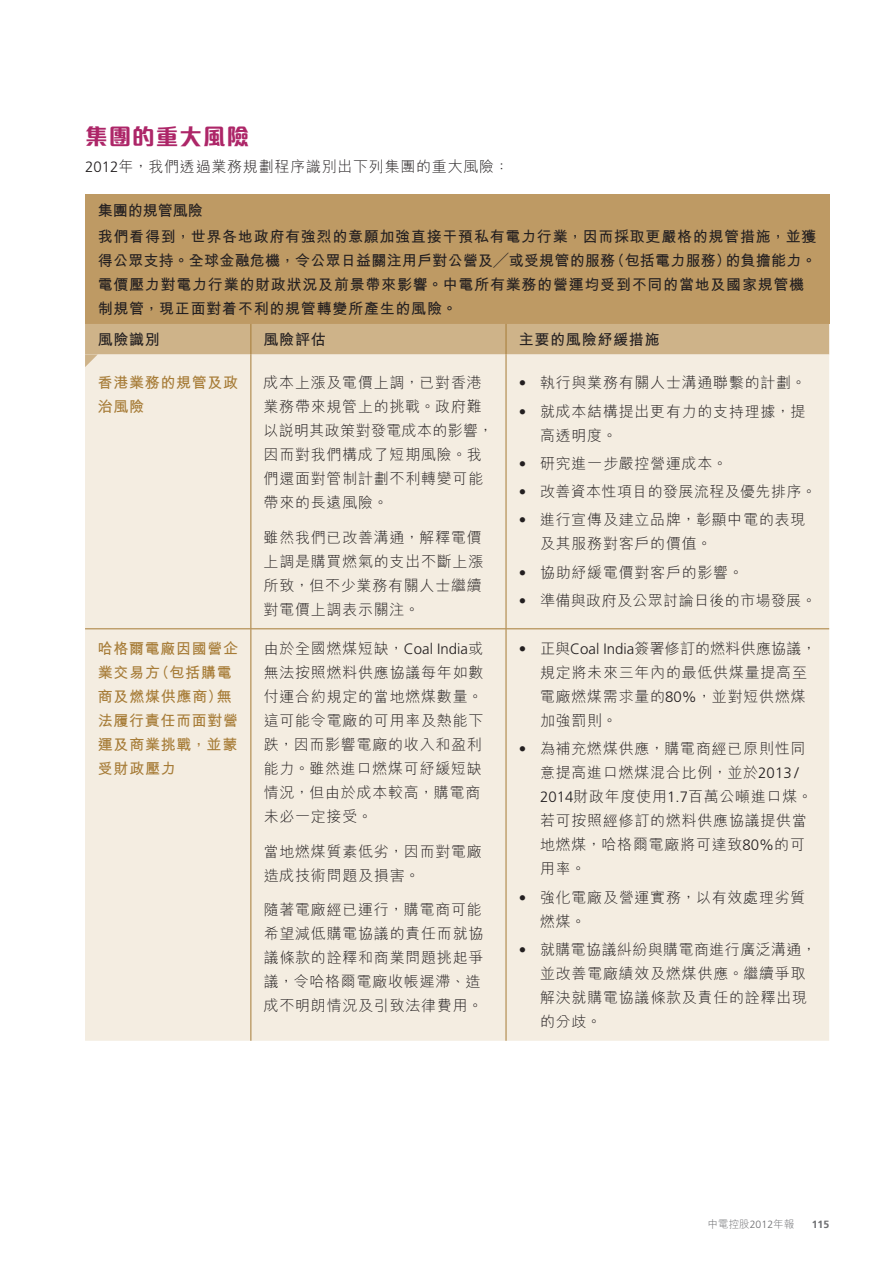
<style>
.page{position:relative;width:893px;height:1263px;background:#fff}
.page>*{position:absolute;margin:0;border:0;box-sizing:border-box;transform-origin:0 0}
.t1{font:800 22.5px "M Elle HK";letter-spacing:.05em;color:#ad2668}
.t2{font:300 15px/24px "M Hei HK";letter-spacing:.05em;color:#231f20}
.t3{font:700 15px/24px "M Hei HK";letter-spacing:.05em;color:#231f20}
.t4{font:700 15px/24px "M Hei HK";letter-spacing:.045em;color:#a67b36}
.t5{font:300 15px "M Hei HK";letter-spacing:.025em;color:#231f20}
.t6{font:300 10.5px "M Hei HK";color:#6c6d70}
.t7{font:700 10.5px "Frutiger LT Std";color:#6c6d70}
.s1{font-family:"Frutiger LT Std"}
</style>
<div class="page">
<div style="left:85px;top:195px;width:744px;height:129px;background:#be9a64"></div>
<div style="left:85px;top:367px;width:744px;height:674px;background:#f4ede1"></div>
<hr style="left:250px;top:355px;width:1px;height:273px;background:#a67b36">
<hr style="left:506px;top:355px;width:1px;height:273px;background:#a67b36">
<hr style="left:85px;top:628px;width:166px;height:1px;background:#a67b36">
<hr style="left:251px;top:628px;width:255px;height:1px;background:#a67b36">
<hr style="left:250px;top:629px;width:1px;height:412px;background:#a67b36">
<hr style="left:506px;top:628px;width:323px;height:1px;background:#a67b36">
<hr style="left:506px;top:629px;width:1px;height:412px;background:#a67b36">
<svg style="left:85px;top:324px;width:744px;height:43px;background:#d9c3a2"></svg>
<h1 class="t1" style="left:85px;top:120px;width:166px">集團的重大風險</h1>
<p class="t2" style="left:85px;top:154px;width:426px"><span class="s1">2012</span>年，我們透過業務規劃程序識別出下列集團的重大風險：</p>
<p class="t3" style="left:98px;top:196px;width:720px;line-height:26.5px">集團的規管風險<br>我們看得到，世界各地政府有強烈的意願加強直接干預私有電力行業，因而採取更嚴格的規管措施，並獲</p>
<p class="t3" style="left:98px;top:248px;width:720px">得公眾支持。全球金融危機，令公眾日益關注用戶對公營及╱或受規管的服務（包括電力服務）的負擔能力。電價壓力對電力行業的財政狀況及前景帶來影響。中電所有業務的營運均受到不同的當地及國家規管機制規管，現正面對着不利的規管轉變所產生的風險。</p>
<p class="t3" style="left:98px;top:326px;width:64px">風險識別</p>
<p class="t3" style="left:264px;top:326px;width:64px">風險評估</p>
<p class="t3" style="left:519px;top:326px;width:142px">主要的風險紓緩措施</p>
<p class="t4" style="left:98px;top:370px;width:142px">香港業務的規管及政治風險</p>
<p class="t2" style="left:264px;top:370px;width:231px">成本上漲及電價上調，已對香港業務帶來規管上的挑戰。政府難以說明其政策對發電成本的影響，因而對我們構成了短期風險。我們還面對管制計劃不利轉變可能帶來的長遠風險。</p>
<p class="t2" style="left:264px;top:525px;width:221px;text-align:justify">雖然我們已改善溝通，解釋電價上調是購買燃氣的支出不斷上漲所致，但不少業務有關人士繼續對電價上調表示關注。</p>
<p class="t2" style="left:519px;top:370px;width:289px"><span class="s1">•</span> 執行與業務有關人士溝通聯繫的計劃。</p>
<p class="t2" style="left:540px;top:398px;width:267px;text-indent:-21px"><span class="s1">•</span> 就成本結構提出更有力的支持理據，提高透明度。</p>
<p class="t2" style="left:519px;top:451px;width:210px"><span class="s1">•</span> 研究進一步嚴控營運成本。</p>
<p class="t5" style="left:519px;top:481px;width:299px"><span class="s1">•</span> 改善資本性項目的發展流程及優先排序。</p>
<p class="t2" style="left:540px;top:507px;width:267px;text-indent:-21px"><span class="s1">•</span> 進行宣傳及建立品牌，彰顯中電的表現及其服務對客戶的價值。</p>
<p class="t2" style="left:519px;top:559px;width:226px"><span class="s1">•</span> 協助紓緩電價對客戶的影響。</p>
<p class="t5" style="left:519px;top:590px;width:299px"><span class="s1">•</span> 準備與政府及公眾討論日後的市場發展。</p>
<p class="t4" style="left:98px;top:635px;width:142px">哈格爾電廠因國營企業交易方（包括購電商及燃煤供應商）無法履行責任而面對營運及商業挑戰，並蒙受財政壓力</p>
<p class="t2" style="left:264px;top:636px;width:221px">由於全國燃煤短缺，<span class="s1">Coal India</span>或無法按照燃料供應協議每年如數付運合約規定的當地燃煤數量。這可能令電廠的可用率及熱能下跌，因而影響電廠的收入和盈利能力。雖然進口燃煤可紓緩短缺情況，但由於成本較高，購電商未必一定接受。</p>
<p class="t2" style="left:264px;top:839px;width:220px">當地燃煤質素低劣，因而對電廠造成技術問題及損害。</p>
<p class="t2" style="left:264px;top:897px;width:221px">隨著電廠經已運行，購電商可能希望減低購電協議的責任而就協議條款的詮釋和商業問題挑起爭議，令哈格爾電廠收帳遲滯、造成不明朗情況及引致法律費用。</p>
<p class="t2" style="left:540px;top:636px;width:278px;text-indent:-21px"><span class="s1">•</span> 正與<span class="s1">Coal India</span>簽署修訂的燃料供應協議，規定將未來三年內的最低供煤量提高至電廠燃煤需求量的<span class="s1">80%</span>，並對短供燃煤加強罰則。</p>
<p class="t2" style="left:540px;top:736px;width:274px;text-indent:-21px"><span class="s1">•</span> 為補充燃煤供應，購電商經已原則性同意提高進口燃煤混合比例，並於<span class="s1">2013 /<br>2014</span>財政年度使用<span class="s1">1.7</span>百萬公噸進口煤。若可按照經修訂的燃料供應協議提供當地燃煤，哈格爾電廠將可達致<span class="s1">80%</span>的可用率。</p>
<p class="t2" style="left:540px;top:884px;width:267px;text-indent:-21px"><span class="s1">•</span> 強化電廠及營運實務，以有效處理劣質燃煤。</p>
<p class="t2" style="left:540px;top:937px;width:278px;text-indent:-21px"><span class="s1">•</span> 就購電協議糾紛與購電商進行廣泛溝通，並改善電廠績效及燃煤供應。繼續爭取解決就購電協議條款及責任的詮釋出現的分歧。</p>
<p class="t6" style="left:708px;top:1216px;width:88px">中電控股<span class="s1">2012</span>年報</p>
<p class="t7" style="left:812px;top:1218px;width:19px">115</p>
</div>
